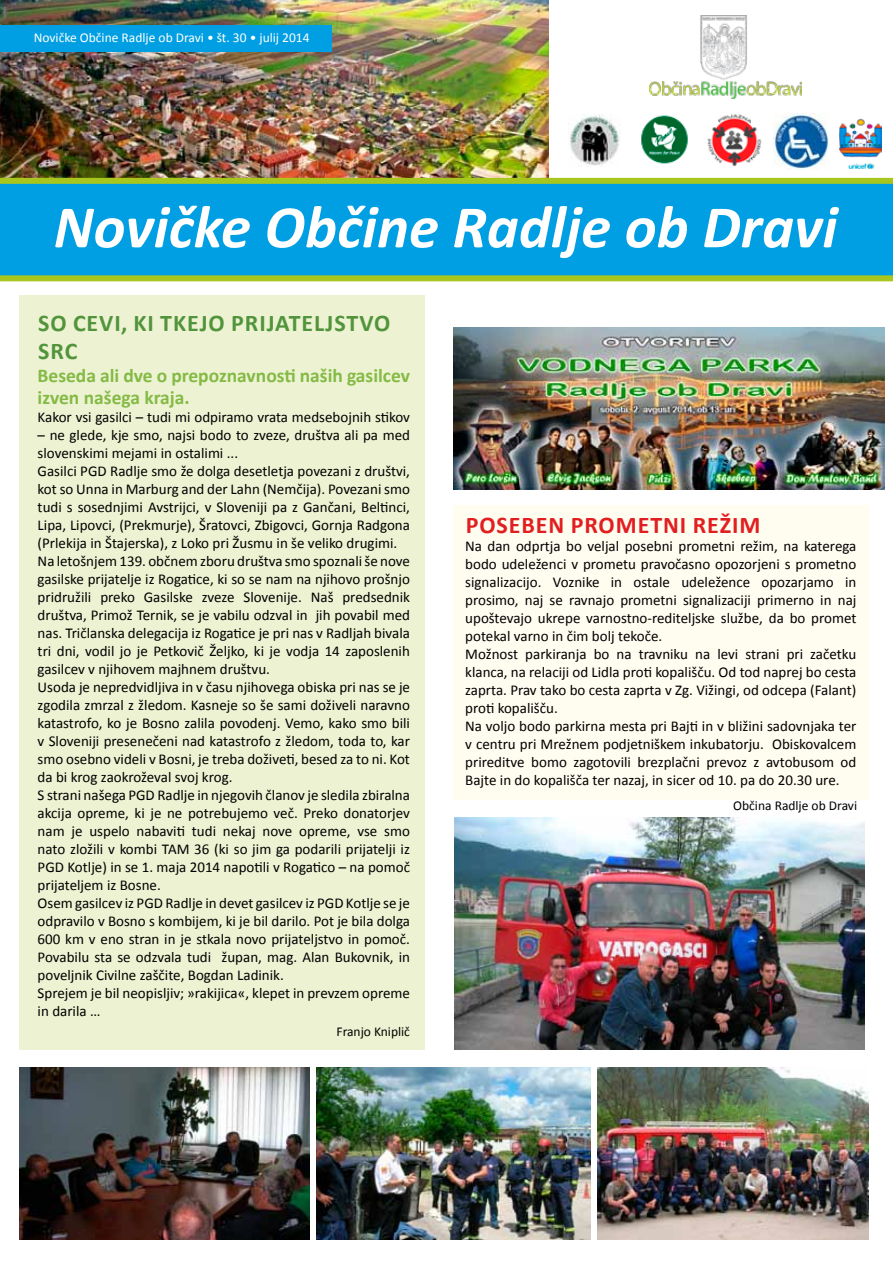
<style>
.page{position:relative;width:893px;height:1263px;background:#fff}
.page>*{position:absolute;margin:0;border:0;box-sizing:border-box;transform-origin:0 0}
.t1{font:700 24px/28.8px "Calibri";letter-spacing:.04em;color:#52943c}
.t2{font:700 24px "Calibri";letter-spacing:.04em;color:#e11f21}
.t3{font:700 19.5px/22.5px "Calibri";color:#84ba45}
.t4{font:15px/18px "Calibri";color:#000}
.t5{font:13.5px "Calibri";color:#fff}
.t6{font:13.5px "Calibri";color:#000}
</style>
<div class="page">
<img style="left:0;top:0;width:549px;height:178px">
<div style="left:0;top:25px;width:331px;height:26px;background:#009fe3"></div>
<div style="left:0;top:182px;width:893px;height:94px;background:#009fe3"></div>
<svg style="left:55px;top:206px;width:784px;height:52px"></svg>
<img style="left:649px;top:16px;width:152px;height:82px">
<img style="left:707px;top:114px;width:55px;height:53px">
<img style="left:774px;top:114px;width:55px;height:56px">
<img style="left:839px;top:119px;width:43px;height:50px">
<div style="left:0;top:275px;width:893px;height:6px;background:#a8c61d"></div>
<img style="left:641px;top:115px;width:47px;height:49px">
<img style="left:570px;top:115px;width:50px;height:51px">
<div style="left:19px;top:295px;width:406px;height:754px;background:#edf3d2"></div>
<div style="left:0;top:178px;width:893px;height:6px;background:#a8c61d"></div>
<div style="left:453px;top:505px;width:415px;height:295px;background:#fffcf0"></div>
<img style="left:454px;top:817px;width:411px;height:232px">
<img style="left:597px;top:1067px;width:272px;height:172px">
<img style="left:317px;top:1067px;width:273px;height:172px">
<img style="left:19px;top:1067px;width:291px;height:172px">
<img style="left:454px;top:328px;width:430px;height:162px">
<p class="t5" style="left:34px;top:29px;width:277px">Novičke Občine Radlje ob Dravi • št. 30 • julij 2014</p>
<h1 class="t1" style="left:38px;top:308px;width:354px">SO CEVI, KI TKEJO PRIJATELJSTVO<br>SRC</h1>
<h2 class="t3" style="left:38px;top:364px;width:374px">Beseda ali dve o prepoznavnosti naših gasilcev izven našega kraja.</h2>
<p class="t4" style="left:38px;top:408px;width:374px">Kakor vsi gasilci – tudi mi odpiramo vrata medsebojnih stikov</p>
<p class="t4" style="left:38px;top:426px;width:374px">– ne glede, kje smo, najsi bodo to zveze, društva ali pa med slovenskimi mejami in ostalimi ...<br>Gasilci PGD Radlje smo že dolga desetletja povezani z društvi, kot so Unna in Marburg and der Lahn (Nemčija). Povezani smo tudi s sosednjimi Avstrijci, v Sloveniji pa z Gančani, Beltinci, Lipa, Lipovci, (Prekmurje), Šratovci, Zbigovci, Gornja Radgona (Prlekija in Štajerska), z Loko pri Žusmu in še veliko drugimi.<br>Na letošnjem 139. občnem zboru društva smo spoznali še nove gasilske prijatelje iz Rogatice, ki so se nam na njihovo prošnjo pridružili preko Gasilske zveze Slovenije. Naš predsednik društva, Primož Ternik, se je vabilu odzval in jih povabil med nas. Tričlanska delegacija iz Rogatice je pri nas v Radljah bivala tri dni, vodil jo je Petkovič Željko, ki je vodja 14 zaposlenih gasilcev v njihovem majhnem društvu.<br>Usoda je nepredvidljiva in v času njihovega obiska pri nas se je zgodila zmrzal z žledom. Kasneje so še sami doživeli naravno katastrofo, ko je Bosno zalila povodenj. Vemo, kako smo bili v Sloveniji presenečeni nad katastrofo z žledom, toda to, kar smo osebno videli v Bosni, je treba doživeti, besed za to ni. Kot da bi krog zaokroževal svoj krog.<br>S strani našega PGD Radlje in njegovih članov je sledila zbiralna akcija opreme, ki je ne potrebujemo več. Preko donatorjev nam je uspelo nabaviti tudi nekaj nove opreme, vse smo nato zložili v kombi TAM 36 (ki so jim ga podarili prijatelji iz PGD Kotlje) in se 1. maja 2014 napotili v Rogatico – na pomoč prijateljem iz Bosne.<br>Osem gasilcev iz PGD Radlje in devet gasilcev iz PGD Kotlje se je odpravilo v Bosno s kombijem, ki je bil darilo. Pot je bila dolga 600 km v eno stran in je stkala novo prijateljstvo in pomoč.<br>Povabilu sta se odzvala tudi župan, mag. Alan Bukovnik, in poveljnik Civilne zaščite, Bogdan Ladinik.<br>Sprejem je bil neopisljiv; »rakijica«, klepet in prevzem opreme in darila …</p>
<p class="t6" style="left:336px;top:1023px;width:75px">Franjo Kniplič</p>
<h1 class="t2" style="left:466px;top:510px;width:28px">Posebe</h1>
<h1 class="t2" style="left:549px;top:510px;width:37px">n pro</h1>
<h1 class="t2" style="left:616px;top:510px;width:146px">metni režim</h1>
<p class="t4" style="left:465px;top:537px;width:393px">Na dan odprtja bo veljal posebni prometni režim, na katerega bodo udeleženci v prometu pravočasno opozorjeni s prometno signalizacijo. Voznike in ostale udeležence opozarjamo in prosimo, naj se ravnajo prometni signalizaciji primerno in naj upoštevajo ukrepe varnostno-rediteljske službe, da bo promet potekal varno in čim bolj tekoče.<br>Možnost parkiranja bo na travniku na levi strani pri začetku klanca, na relaciji od Lidla proti kopališču. Od tod naprej bo cesta zaprta. Prav tako bo cesta zaprta v Zg. Vižingi, od odcepa (Falant) proti kopališču.<br>Na voljo bodo parkirna mesta pri Bajti in v bližini sadovnjaka ter v centru pri Mrežnem podjetniškem inkubatorju. Obiskovalcem prireditve bomo zagotovili brezplačni prevoz z avtobusom od Bajte in do kopališča ter nazaj, in sicer od 10. pa do 20.30 ure.</p>
<p class="t6" style="left:733px;top:797px;width:125px">Občina Radlje ob Dravi</p>
</div>
